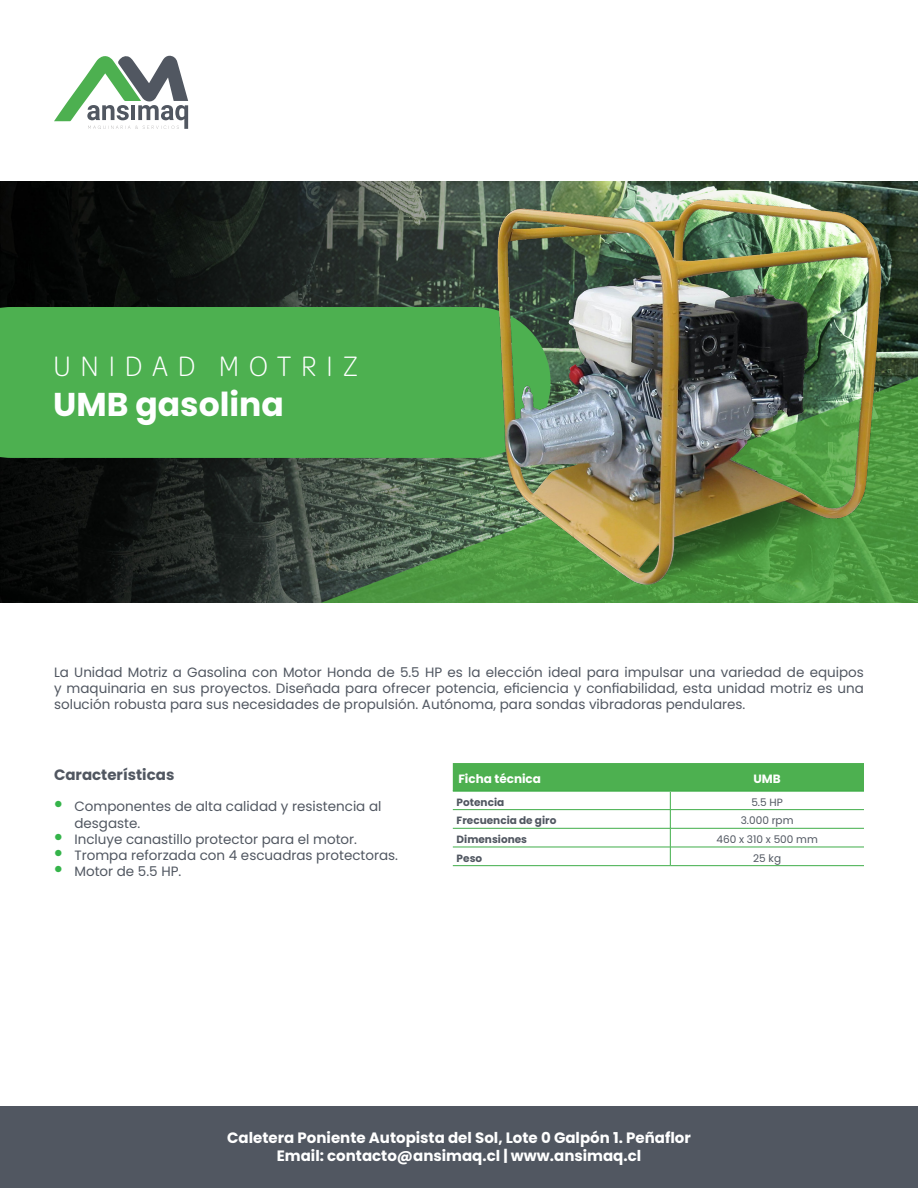
<style>
.page{position:relative;width:918px;height:1188px;background:#fff}
.page>*{position:absolute;margin:0;border:0;box-sizing:border-box;transform-origin:0 0}
.t1{font:700 33px "Poppins";color:#feffff}
.t2{font:300 30px "Omnes Cond";letter-spacing:.32em;color:#feffff}
.t3{font:700 15px "Poppins";color:#fff}
.t4{font:700 15px "Poppins";color:#515761}
.t5{font:13.5px/16.2px "Poppins";color:#515761;text-align:justify}
.t6{font:700 12px "Poppins";color:#fff}
.t7{font:700 10.5px "Poppins";color:#515761}
.t8{font:10.5px "Poppins";color:#515761}
.s1{font-weight:700;font-size:21px;color:#35b44a}
</style>
<div class="page">
<img style="left:0;top:182px;width:918px;height:421px">
<svg style="left:54px;top:55px;width:134px;height:74px"></svg>
<div style="left:0;top:307px;width:490px;height:151px;background:#4db050"></div>
<div style="left:0;top:1106px;width:918px;height:82px;background:#515761"></div>
<hr style="left:670px;top:865px;width:194px;height:1px;background:#40ae49">
<svg style="left:453px;top:763px;width:411px;height:102px"></svg>
<hr style="left:453px;top:865px;width:217px;height:1px;background:#40ae49">
<img style="left:490px;top:190px;width:405px;height:404px">
<p class="t2" style="left:53px;top:347px;width:306px">UNIDAD MOTRIZ</p>
<p class="t1" style="left:53px;top:385px;width:232px">UMB gasolina</p>
<p class="t5" style="left:54px;top:664px;width:812px">La Unidad Motriz a Gasolina con Motor Honda de 5.5 HP es la elección ideal para impulsar una variedad de equipos y maquinaria en sus proyectos. Diseñada para ofrecer potencia, eficiencia y confiabilidad, esta unidad motriz es una solución robusta para sus necesidades de propulsión. Autónoma, para sondas vibradoras pendulares.</p>
<p class="t4" style="left:54px;top:766px;width:122px">Características</p>
<p class="t5" style="left:74px;top:799px;width:309px;text-indent:-21px"><span class="s1">•</span> Componentes de alta calidad y resistencia al desgaste.</p>
<p class="t5" style="left:53px;top:831px;width:305px"><span class="s1">•</span> Incluye canastillo protector para el motor.</p>
<p class="t5" style="left:53px;top:847px;width:347px"><span class="s1">•</span> Trompa reforzada con 4 escuadras protectoras.</p>
<p class="t5" style="left:53px;top:863px;width:130px"><span class="s1">•</span> Motor de 5.5 HP.</p>
<p class="t6" style="left:458px;top:772px;width:84px">Ficha técnica</p>
<p class="t6" style="left:753px;top:772px;width:29px">UMB</p>
<p class="t7" style="left:457px;top:796px;width:49px">Potencia</p>
<p class="t8" style="left:751px;top:796px;width:33px">5.5 HP</p>
<p class="t7" style="left:457px;top:815px;width:101px">Frecuencia de giro</p>
<p class="t8" style="left:741px;top:815px;width:54px">3.000 rpm</p>
<p class="t7" style="left:457px;top:833px;width:72px">Dimensiones</p>
<p class="t8" style="left:716px;top:833px;width:103px">460 x 310 x 500 mm</p>
<p class="t7" style="left:457px;top:852px;width:27px">Peso</p>
<p class="t8" style="left:753px;top:852px;width:29px">25 kg</p>
<p class="t3" style="left:227px;top:1129px;width:465px">Caletera Poniente Autopista del Sol, Lote 0 Galpón 1. Peñaflor</p>
<p class="t3" style="left:277px;top:1147px;width:366px">Email: contacto@ansimaq.cl | www.ansimaq.cl</p>
</div>
